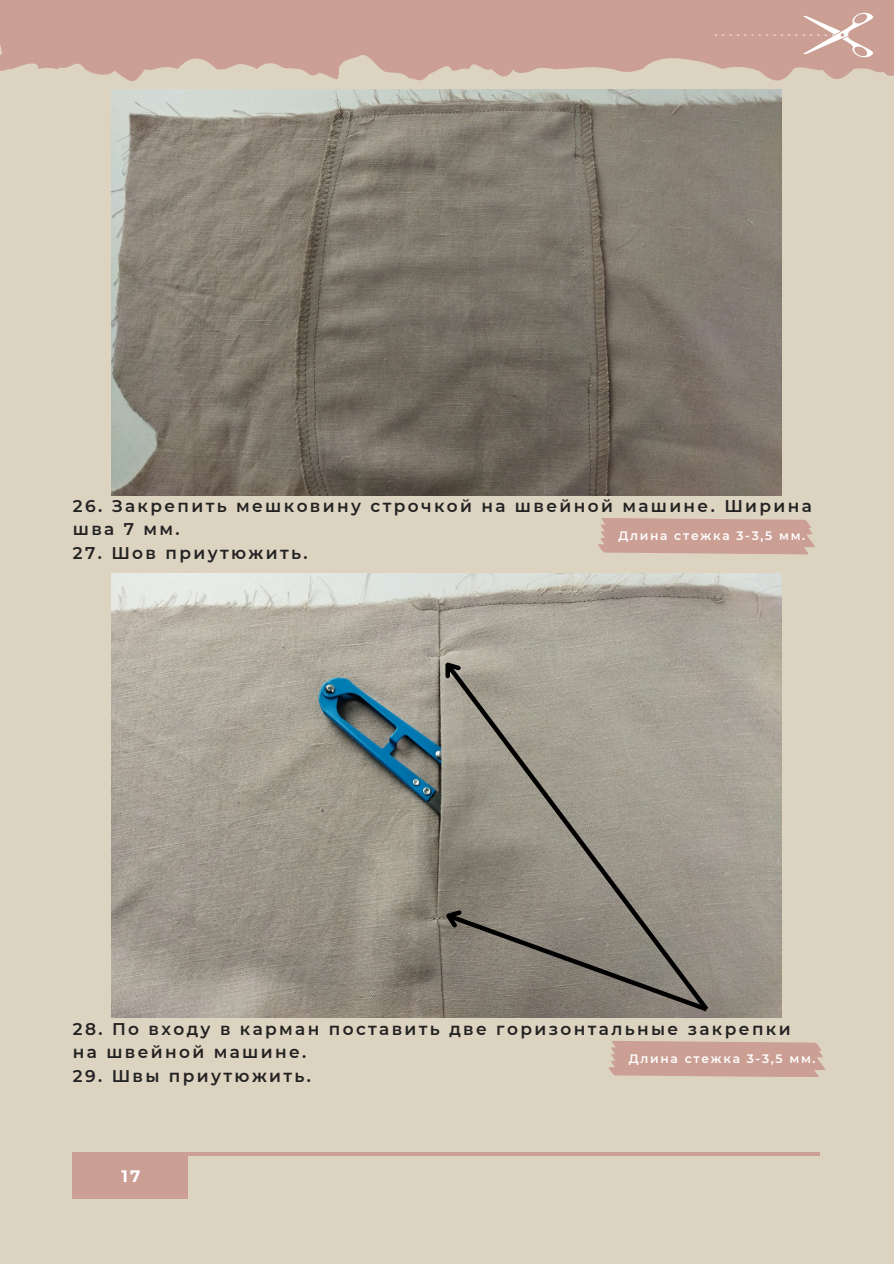
<style>
.page{position:relative;width:894px;height:1264px;background:#fff}
.page>*{position:absolute;margin:0;border:0;box-sizing:border-box;transform-origin:0 0}
.t1{font:600 16.95px/23.7px "Montserrat";letter-spacing:.14em;color:#222}
.t2{font:700 16.5px "Montserrat";color:#fff}
.t3{font:600 12.15px "Montserrat";letter-spacing:.14em;color:#fff}
</style>
<div class="page">
<div style="left:0;top:0;width:893px;height:1263px;background:#ddd3c1"></div>
<div style="left:72px;top:1152px;width:115px;height:46px;background:#cb9f94"></div>
<hr style="left:72px;top:1152px;width:747px;height:3px;background:#cb9f94">
<svg style="left:0;top:0;width:893px;height:81px;fill:#cb9f94"></svg>
<svg style="left:744px;top:12px;width:131px;height:46px;background:#d0a99f"></svg>
<svg style="left:722px;top:35px;width:16px;height:1px"></svg>
<img style="left:111px;top:89px;width:670px;height:406px">
<svg style="left:598px;top:518px;width:216px;height:36px;background:#cca397"></svg>
<img style="left:112px;top:573px;width:669px;height:444px">
<svg style="left:608px;top:1041px;width:217px;height:35px;background:#cca297"></svg>
<svg style="left:441px;top:658px;width:271px;height:243px;background:#9c978b"></svg>
<svg style="left:432px;top:651px;width:35px;height:34px"></svg>
<svg style="left:437px;top:901px;width:275px;height:114px;background:#817a71"></svg>
<p class="t1" style="left:73px;top:494px;width:740px">26. Закрепить мешковину строчкой на швейной машине. Ширина шва 7 мм.</p>
<p class="t1" style="left:73px;top:541px;width:236px">27. Шов приутюжить.</p>
<p class="t3" style="left:618px;top:528px;width:188px">Длина стежка 3-3,5 мм.</p>
<p class="t1" style="left:73px;top:1016px;width:719px">28. По входу в карман поставить две горизонтальные закрепки на швейной машине.</p>
<p class="t1" style="left:73px;top:1063px;width:239px">29. Швы приутюжить.</p>
<p class="t3" style="left:628px;top:1050px;width:188px">Длина стежка 3-3,5 мм.</p>
<h1 class="t2" style="left:121px;top:1166px;width:21px">17</h1>
</div>
